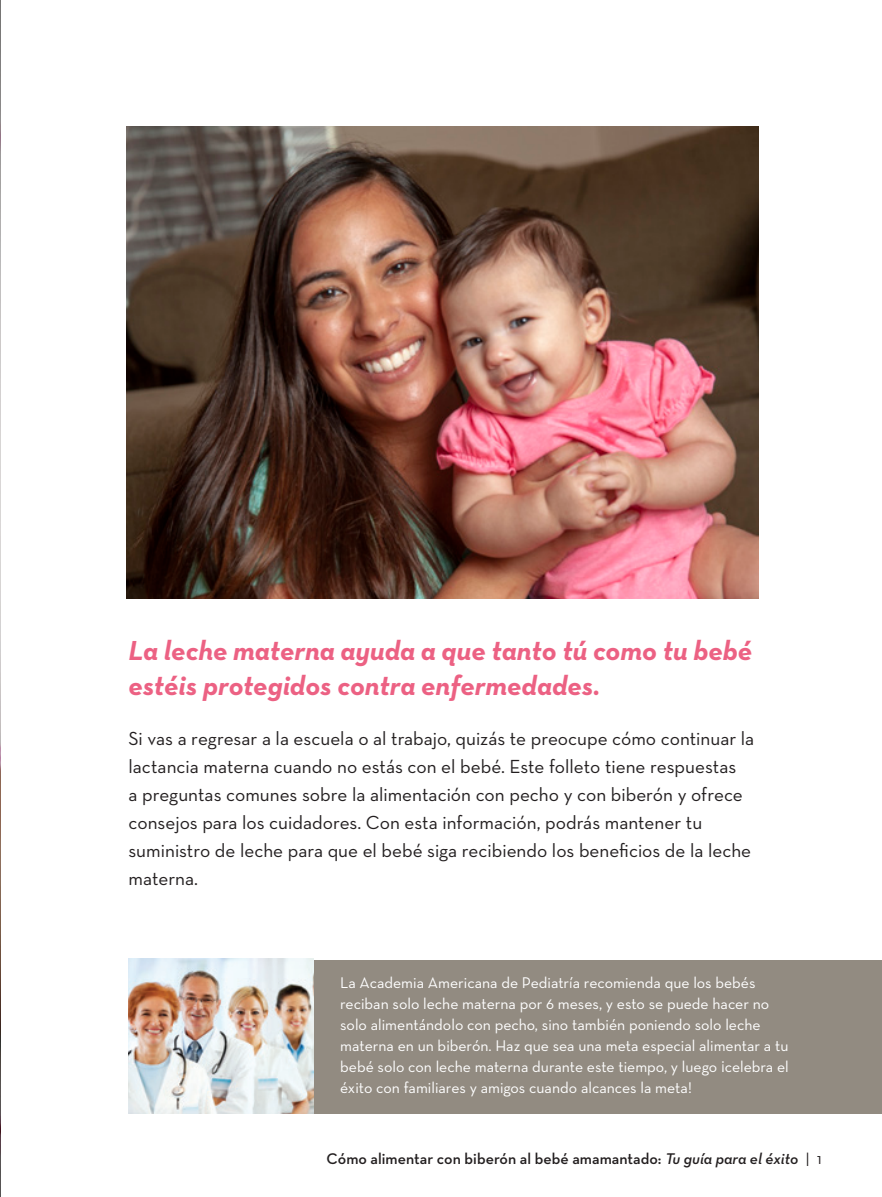
<style>
.page{position:relative;width:882px;height:1197px;background:#fff}
.page>*{position:absolute;margin:0;border:0;box-sizing:border-box;transform-origin:0 0}
.t1{font:italic 700 28px/35px "Neutraface Text";color:#ec6183}
.t2{font:19.25px/28px "Neutraface Text";color:#231f20}
.t3{font:15.75px/21px "Neutraface Text";color:#fff}
.t4{font:600 15.75px "Neutraface Text";color:#231f20}
.s1{font-family:"Neutraface Text Demi Italic Alt";font-weight:400}
.s2{font-weight:400}
</style>
<div class="page">
<img style="left:0;top:0;width:1px;height:1197px">
<div style="left:244px;top:960px;width:638px;height:154px;background:#928b81"></div>
<img style="left:126px;top:126px;width:633px;height:472px">
<img style="left:129px;top:958px;width:184px;height:156px">
<p class="t1" style="left:129px;top:632px;width:625px">La leche materna ayuda a que tanto tú como tu bebé estéis protegidos contra enfermedades.</p>
<p class="t2" style="left:129px;top:725px;width:627px">Si vas a regresar a la escuela o al trabajo, quizás te preocupe cómo continuar la lactancia materna cuando no estás con el bebé. Este folleto tiene respuestas<br>a preguntas comunes sobre la alimentación con pecho y con biberón y ofrece consejos para los cuidadores. Con esta información, podrás mantener tu suministro de leche para que el bebé siga recibiendo los beneficios de la leche materna.</p>
<p class="t3" style="left:340px;top:972px;width:450px">La Academia Americana de Pediatría recomienda que los bebés reciban solo leche materna por 6 meses, y esto se puede hacer no solo alimentándolo con pecho, sino también poniendo solo leche materna en un biberón. Haz que sea una meta especial alimentar a tu bebé solo con leche materna durante este tiempo, y luego ¡celebra el éxito con familiares y amigos cuando alcances la meta!</p>
<h1 class="t4" style="left:327px;top:1149px;width:496px">Cómo alimentar con biberón al bebé amamantado: <span class="s1">Tu guía para el éxito</span> <span class="s2">| 1</span></h1>
</div>
